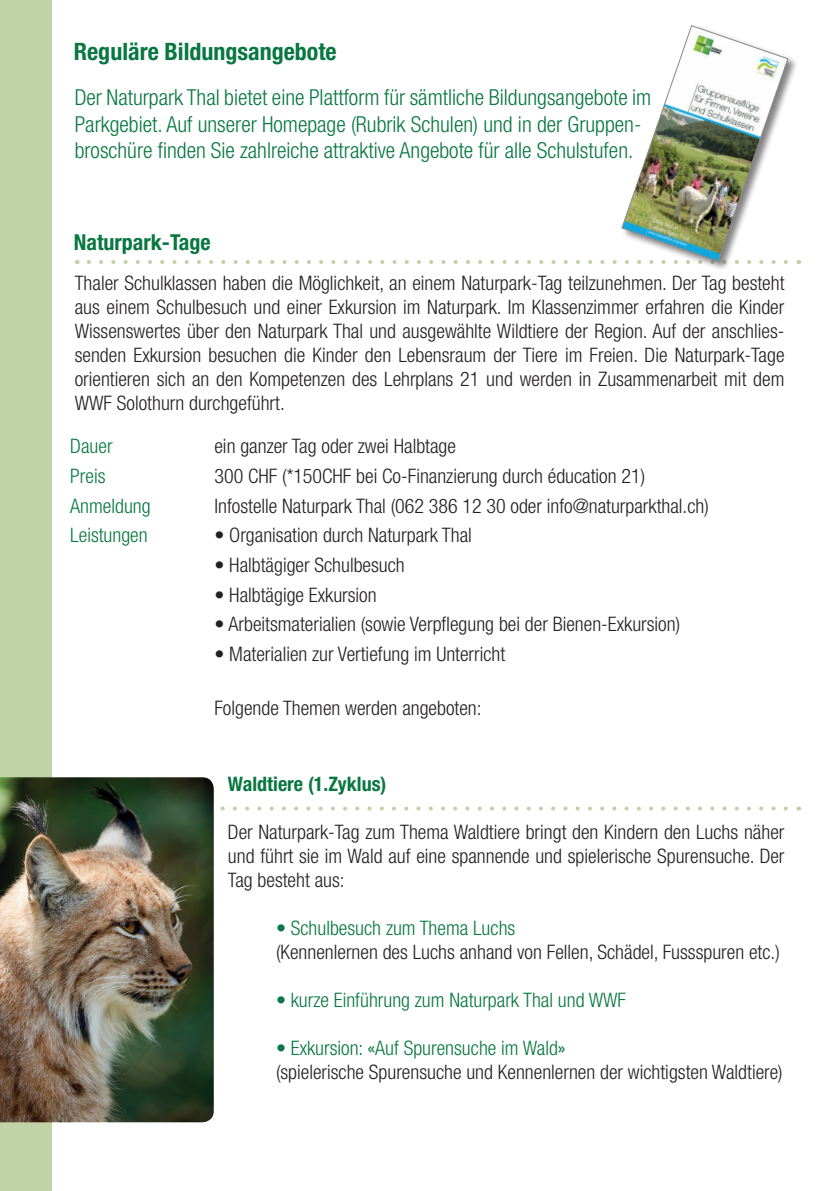
<style>
.page{position:relative;width:840px;height:1191px;background:#fff}
.page>*{position:absolute;margin:0;border:0;box-sizing:border-box;transform-origin:0 0}
.t1{font:700 condensed 24px "Helvetica Neue LT Std";color:#087742}
.t2{font:300 condensed 22px/26.4px "Helvetica Neue LT Std";color:#087742}
.t3{font:700 condensed 22px "Helvetica Neue LT Std";color:#087742}
.t4{font:300 condensed 20px/24px "Helvetica Neue LT Std";color:#231f20;text-align:justify}
.t5{font:300 condensed 20px "Helvetica Neue LT Std";color:#087742}
.t6{font:700 condensed 20px "Helvetica Neue LT Std";color:#087742}
.s1{font-weight:400;font-stretch:normal}
.s2{font-weight:400;font-stretch:normal;color:#087742}
.s3{color:#087742}
.s4{font-weight:400;color:#087742}
</style>
<div class="page">
<div style="left:0;top:0;width:51px;height:1191px;background:#c0d2a6"></div>
<svg style="left:220px;top:806px;width:568px;height:4px"></svg>
<img style="left:0;top:777px;width:214px;height:345px">
<div style="left:620px;top:24px;width:177px;height:247px;background:#231f20;opacity:.56"></div>
<svg style="left:89px;top:25px;width:702px;height:239px"></svg>
<p class="t1" style="left:74px;top:37px;width:264px">Reguläre Bildungsangebote</p>
<p class="t2" style="left:75px;top:84px;width:578px">Der Naturpark Thal bietet eine Plattform für sämtliche Bildungsangebote im<br>Parkgebiet. Auf unserer Homepage (Rubrik Schulen) und in der Gruppen&shy;broschüre finden Sie zahlreiche attraktive Angebote für alle Schulstufen.</p>
<p class="t3" style="left:74px;top:229px;width:138px">Naturpark-Tage</p>
<p class="t4" style="left:75px;top:270px;width:711px">Thaler Schulklassen haben die Möglichkeit, an einem Naturpark-Tag teilzunehmen. Der Tag besteht aus einem Schulbesuch und einer Exkursion im Naturpark. Im Klassenzimmer erfahren die Kinder Wissenswertes über den Naturpark Thal und ausgewählte Wildtiere der Region. Auf der anschlies&shy;senden Exkursion besuchen die Kinder den Lebensraum der Tiere im Freien. Die Naturpark-Tage orientieren sich an den Kompetenzen des Lehrplans 21 und werden in Zusammenarbeit mit dem WWF Solothurn durchgeführt.</p>
<p class="t5" style="left:70px;top:434px;width:44px">Dauer</p>
<p class="t4" style="left:214px;top:434px;width:243px">ein ganzer Tag oder zwei Halbtage</p>
<p class="t5" style="left:70px;top:464px;width:37px">Preis</p>
<p class="t4" style="left:214px;top:463px;width:432px">300 CHF (*150CHF bei Co-Finanzierung durch éducation 21)</p>
<p class="t5" style="left:70px;top:494px;width:82px">Anmeldung</p>
<p class="t4" style="left:214px;top:493px;width:495px">Infostelle Naturpark Thal (062 386 12 30 oder info@naturparkthal.ch)</p>
<p class="t5" style="left:70px;top:523px;width:79px">Leistungen</p>
<p class="t4" style="left:214px;top:523px;width:259px"><span class="s1">•</span> Organisation durch Naturpark Thal</p>
<p class="t4" style="left:214px;top:552px;width:192px"><span class="s1">•</span> Halbtägiger Schulbesuch</p>
<p class="t4" style="left:214px;top:582px;width:164px"><span class="s1">•</span> Halbtägige Exkursion</p>
<p class="t4" style="left:214px;top:612px;width:467px"><span class="s1">•</span> Arbeitsmaterialien (sowie Verpflegung bei der Bienen-Exkursion)</p>
<p class="t4" style="left:214px;top:641px;width:292px"><span class="s1">•</span> Materialien zur Vertiefung im Unterricht</p>
<p class="t4" style="left:214px;top:695px;width:268px">Folgende Themen werden angeboten:</p>
<p class="t6" style="left:228px;top:772px;width:160px">Waldtiere (1.Zyklus)</p>
<p class="t4" style="left:228px;top:820px;width:557px">Der Naturpark-Tag zum Thema Waldtiere bringt den Kindern den Luchs näher und führt sie im Wald auf eine spannende und spielerische Spurensuche. Der Tag besteht aus:</p>
<p class="t4" style="left:276px;top:916px;width:505px"><span class="s2">•</span> <span class="s3">Schulbesuch zum Thema Luchs<br></span>(Kennenlernen des Luchs anhand von Fellen, Schädel, Fussspuren etc.)</p>
<p class="t5" style="left:276px;top:988px;width:351px"><span class="s1">•</span> kurze Einführung zum Naturpark Thal und WWF</p>
<p class="t4" style="left:276px;top:1036px;width:508px"><span class="s2">•</span> <span class="s3">Exkursion:</span> <span class="s4">«</span><span class="s3">Auf Spurensuche im Wald</span><span class="s4">»<br></span>(spielerische Spurensuche und Kennenlernen der wichtigsten Waldtiere)</p>
</div>
